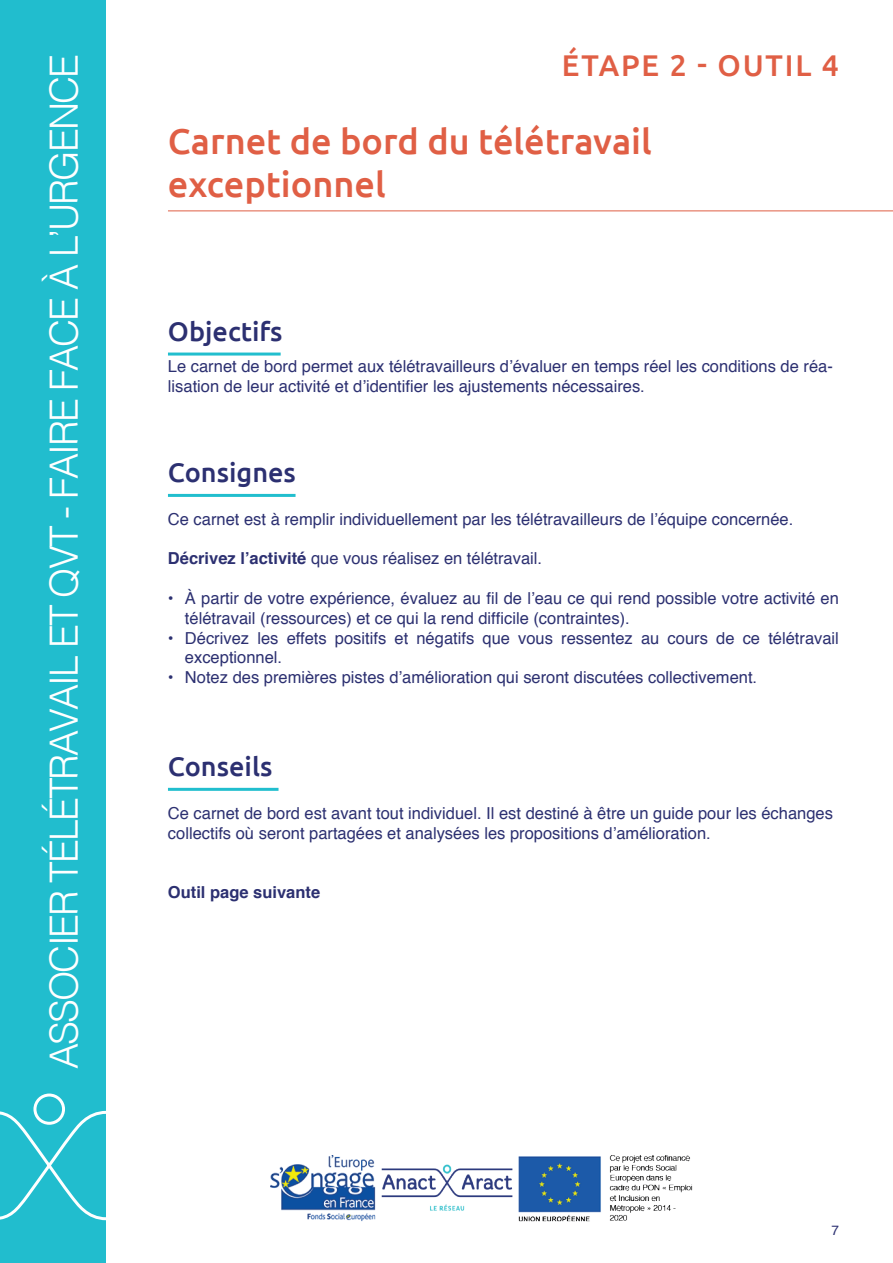
<style>
.page{position:relative;width:893px;height:1263px;background:#fff}
.page>*{position:absolute;margin:0;border:0;box-sizing:border-box;transform-origin:0 0}
.t1{font:300 39px "Helvetica";letter-spacing:-.05em;color:#fff}
.t2{font:500 36px/43.2px "Ubuntu";color:#e05f45}
.t3{font:500 30px "Ubuntu";letter-spacing:.06em;color:#e05f45}
.t4{font:500 27px "Ubuntu";color:#2c3071}
.t5{font:16.5px/19.8px "Helvetica";color:#2c3071}
.t6{font:700 16.5px "Helvetica";color:#2c3071}
.t7{font:13.5px "Helvetica";color:#2c3071}
.s1{font-weight:700}
</style>
<div class="page">
<div style="left:0;top:0;width:106px;height:1263px;background:#21bdce"></div>
<svg style="left:0;top:1093px;width:106px;height:128px"></svg>
<img style="left:270px;top:1155px;width:423px;height:67px">
<hr style="left:168px;top:211px;width:725px;height:1px;background:#e05f45">
<hr style="left:168px;top:494px;width:128px;height:3px;background:#21bece">
<hr style="left:168px;top:353px;width:113px;height:3px;background:#21bece">
<hr style="left:168px;top:788px;width:111px;height:3px;background:#21bece">
<h1 class="t1" style="left:31px;top:1069px;width:1016px;rotate:-90deg">ASSOCIER TÉLÉTRAVAIL ET QVT - FAIRE FACE À L’URGENCE</h1>
<h3 class="t3" style="left:562px;top:47px;width:279px">ÉTAPE 2 - OUTIL 4</h3>
<h2 class="t2" style="left:168px;top:118px;width:485px">Carnet de bord du télétravail exceptionnel</h2>
<h3 class="t4" style="left:168px;top:314px;width:116px">Objectifs</h3>
<p class="t5" style="left:168px;top:357px;width:666px">Le carnet de bord permet aux télétravailleurs d’évaluer en temps réel les conditions de réa&shy;lisation de leur activité et d’identifier les ajustements nécessaires.</p>
<h3 class="t4" style="left:168px;top:456px;width:129px">Consignes</h3>
<p class="t5" style="left:168px;top:510px;width:627px">Ce carnet est à remplir individuellement par les télétravailleurs de l’équipe concernée.</p>
<p class="t5" style="left:168px;top:549px;width:376px"><span class="s1">Décrivez l’activité</span> que vous réalisez en télétravail.</p>
<p class="t5" style="left:185px;top:589px;width:655px;text-indent:-17px">• À partir de votre expérience, évaluez au fil de l’eau ce qui rend possible votre activité en télétravail (ressources) et ce qui la rend difficile (contraintes).</p>
<p class="t5" style="left:185px;top:628px;width:655px;text-indent:-17px">• Décrivez les effets positifs et négatifs que vous ressentez au cours de ce télétravail exceptionnel.</p>
<p class="t5" style="left:168px;top:668px;width:591px">• Notez des premières pistes d’amélioration qui seront discutées collectivement.</p>
<h3 class="t4" style="left:168px;top:750px;width:106px">Conseils</h3>
<p class="t5" style="left:168px;top:803px;width:666px">Ce carnet de bord est avant tout individuel. Il est destiné à être un guide pour les échanges collectifs où seront partagées et analysées les propositions d’amélioration.</p>
<p class="t6" style="left:168px;top:879px;width:154px">Outil page suivante</p>
<p class="t7" style="left:831px;top:1220px;width:9px">7</p>
</div>
